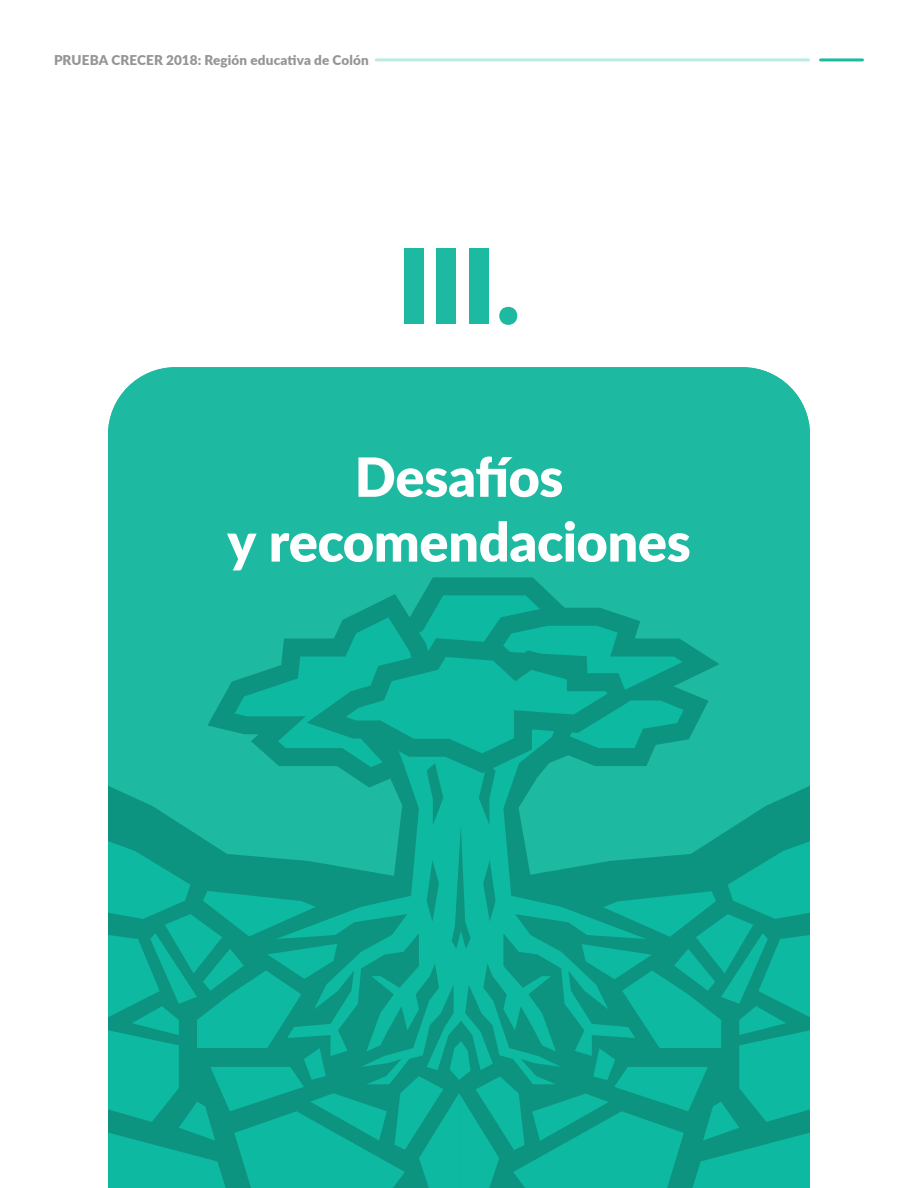
<style>
.page{position:relative;width:918px;height:1188px;background:#fff}
.page>*{position:absolute;margin:0;border:0;box-sizing:border-box;transform-origin:0 0}
.t1{font:108px "Trueno Bd";color:#1db9a1}
.Capítulos{font:900 54px "Lato";letter-spacing:-.005em;color:#fff}
.t2{font:900 13.5px "Lato";letter-spacing:.01em;color:#939598}
</style>
<div class="page">
<hr style="left:821px;top:58px;width:41px;height:3px;background:#1db9a1">
<div style="left:108px;top:367px;width:702px;height:210px;background:#1db9a1"></div>
<svg style="left:108px;top:577px;width:702px;height:611px;background:#11ab95"></svg>
<hr style="left:376px;top:58px;width:432px;height:3px;background:#bbeae3">
<p class="t2" style="left:54px;top:50px;width:316px">PRUEBA CRECER 2018: Región educativa de Colón</p>
<p class="t1" style="left:397px;top:219px;width:126px">III.</p>
<p class="Capítulos" style="left:355px;top:436px;width:210px">Desafíos</p>
<p class="Capítulos" style="left:227px;top:501px;width:465px">y recomendaciones</p>
</div>
